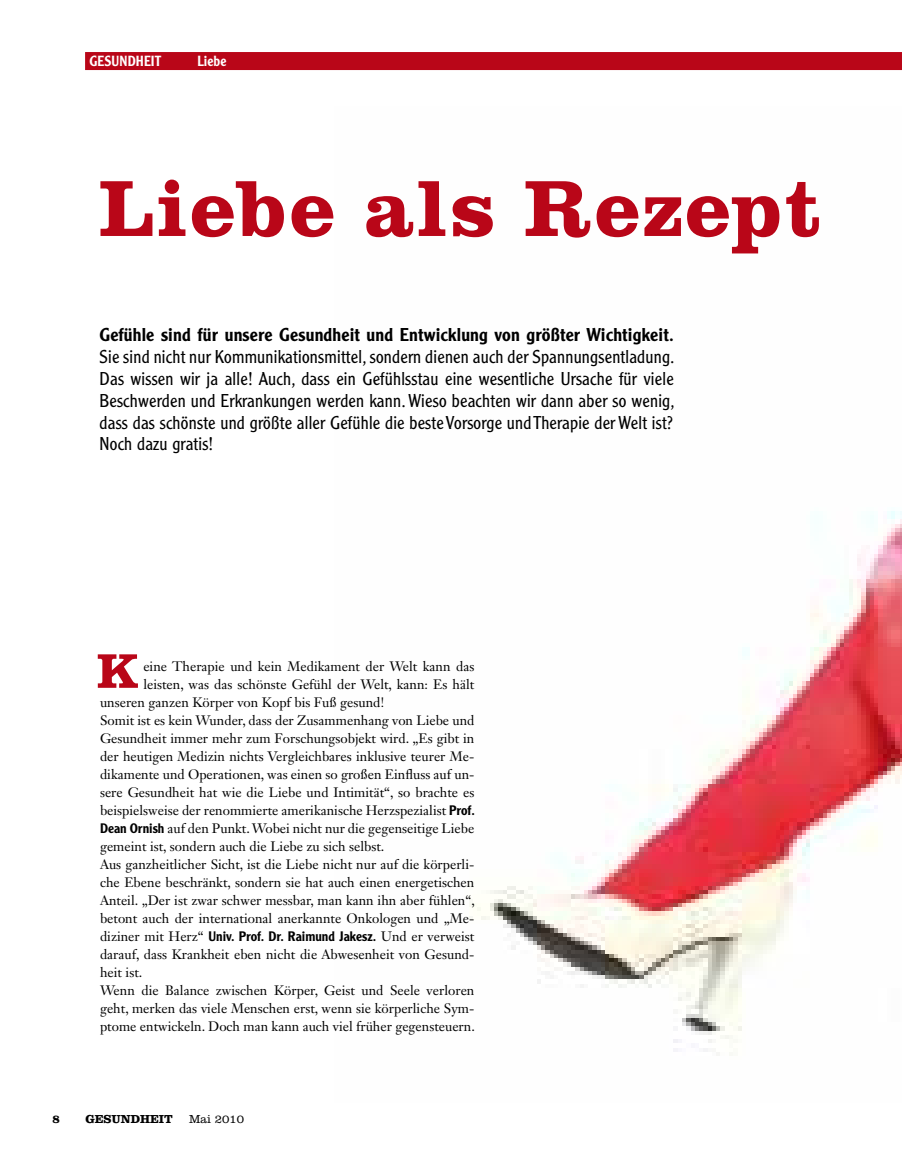
<style>
.page{position:relative;width:902px;height:1170px;background:#fff}
.page>*{position:absolute;margin:0;border:0;box-sizing:border-box;transform-origin:0 0}
.t1{font:700 82.5px "Clarendon LT Std";letter-spacing:.02em;color:#b90618}
.t2{font:700 50.4px "Clarendon LT Std";color:#b90618}
.t3{font:300 18.15px/21.8px "Clearface Gothic LT Std";letter-spacing:.01em;color:#000;text-align:justify}
.t4{font:500 18.15px "Clearface Gothic LT Std";letter-spacing:.01em;color:#000}
.t5{font:500 14.4px "Clearface Gothic LT Std";letter-spacing:.01em;color:#fff;scale:.94 1}
.t6{font:13.5px "Janson Text LT Std";color:#000}
.t7{font:700 12px "Clarendon LT Std";color:#000}
.t8{font:300 12px "Clarendon LT Std";color:#000}
.s1{font-family:"Clearface Gothic LT Std";font-weight:500}
</style>
<div class="page">
<img style="left:469px;top:511px;width:432px;height:545px">
<div style="left:85px;top:52px;width:816px;height:18px;background:#b90618"></div>
<p class="t5" style="left:89px;top:52px;width:75px">Gesundheit</p>
<p class="t5" style="left:197px;top:52px;width:33px">Liebe</p>
<h1 class="t1" style="left:99px;top:158px;width:723px">Liebe als Rezept</h1>
<h3 class="t4" style="left:99px;top:323px;width:575px">Gefühle sind für unsere Gesundheit und Entwicklung von größter Wichtigkeit.</h3>
<p class="t3" style="left:99px;top:346px;width:576px">Sie sind nicht nur Kommunikationsmittel, sondern dienen auch der Spannungsentladung.<br>Das wissen wir ja alle! Auch, dass ein Gefühlsstau eine wesentliche Ursache für viele Beschwerden und Erkrankungen werden kann. Wieso beachten wir dann aber so wenig, dass das schönste und größte aller Gefühle die beste Vorsorge und Therapie der Welt ist?<br>Noch dazu gratis!</p>
<h2 class="t2" style="left:97px;top:640px;width:44px">K</h2>
<p class="t6" style="left:143px;top:657px;width:332px">eine Therapie und kein Medikament der Welt kann das</p>
<p class="t6" style="left:143px;top:675px;width:332px">leisten, was das schönste Gefühl der Welt, kann: Es hält</p>
<p class="t6" style="left:100px;top:693px;width:286px">unseren ganzen Körper von Kopf bis Fuß gesund!</p>
<p class="t6" style="left:100px;top:711px;width:376px">Somit ist es kein Wunder, dass der Zusammenhang von Liebe und</p>
<p class="t6" style="left:100px;top:729px;width:376px">Gesundheit immer mehr zum Forschungsobjekt wird. „Es gibt in</p>
<p class="t6" style="left:100px;top:747px;width:376px">der heutigen Medizin nichts Vergleichbares inklusive teurer Me-</p>
<p class="t6" style="left:100px;top:765px;width:376px">dikamente und Operationen, was einen so großen Einfluss auf un-</p>
<p class="t6" style="left:100px;top:783px;width:376px">sere Gesundheit hat wie die Liebe und Intimität“, so brachte es</p>
<p class="t6" style="left:100px;top:801px;width:376px">beispielsweise der renommierte amerikanische Herzspezialist <span class="s1">Prof.</span></p>
<p class="t6" style="left:100px;top:819px;width:376px"><span class="s1">Dean Ornish</span> auf den Punkt. Wobei nicht nur die gegenseitige Liebe</p>
<p class="t6" style="left:100px;top:837px;width:286px">gemeint ist, sondern auch die Liebe zu sich selbst.</p>
<p class="t6" style="left:100px;top:855px;width:376px">Aus ganzheitlicher Sicht, ist die Liebe nicht nur auf die körperli-</p>
<p class="t6" style="left:100px;top:873px;width:376px">che Ebene beschränkt, sondern sie hat auch einen energetischen</p>
<p class="t6" style="left:100px;top:891px;width:376px">Anteil. „Der ist zwar schwer messbar, man kann ihn aber fühlen“,</p>
<p class="t6" style="left:100px;top:909px;width:376px">betont auch der international anerkannte Onkologen und „Me-</p>
<p class="t6" style="left:100px;top:927px;width:376px">diziner mit Herz“ <span class="s1">Univ. Prof. Dr. Raimund Jakesz.</span> Und er verweist</p>
<p class="t6" style="left:100px;top:945px;width:376px">darauf, dass Krankheit eben nicht die Abwesenheit von Gesund-</p>
<p class="t6" style="left:100px;top:963px;width:44px">heit ist.</p>
<p class="t6" style="left:100px;top:981px;width:376px">Wenn die Balance zwischen Körper, Geist und Seele verloren</p>
<p class="t6" style="left:100px;top:999px;width:376px">geht, merken das viele Menschen erst, wenn sie körperliche Sym-</p>
<p class="t6" style="left:100px;top:1017px;width:376px">ptome entwickeln. Doch man kann auch viel früher gegensteuern.</p>
<p class="t7" style="left:52px;top:1111px;width:9px">8</p>
<p class="t7" style="left:85px;top:1111px;width:89px">Gesundheit</p>
<p class="t8" style="left:189px;top:1111px;width:56px">Mai 2010</p>
</div>
